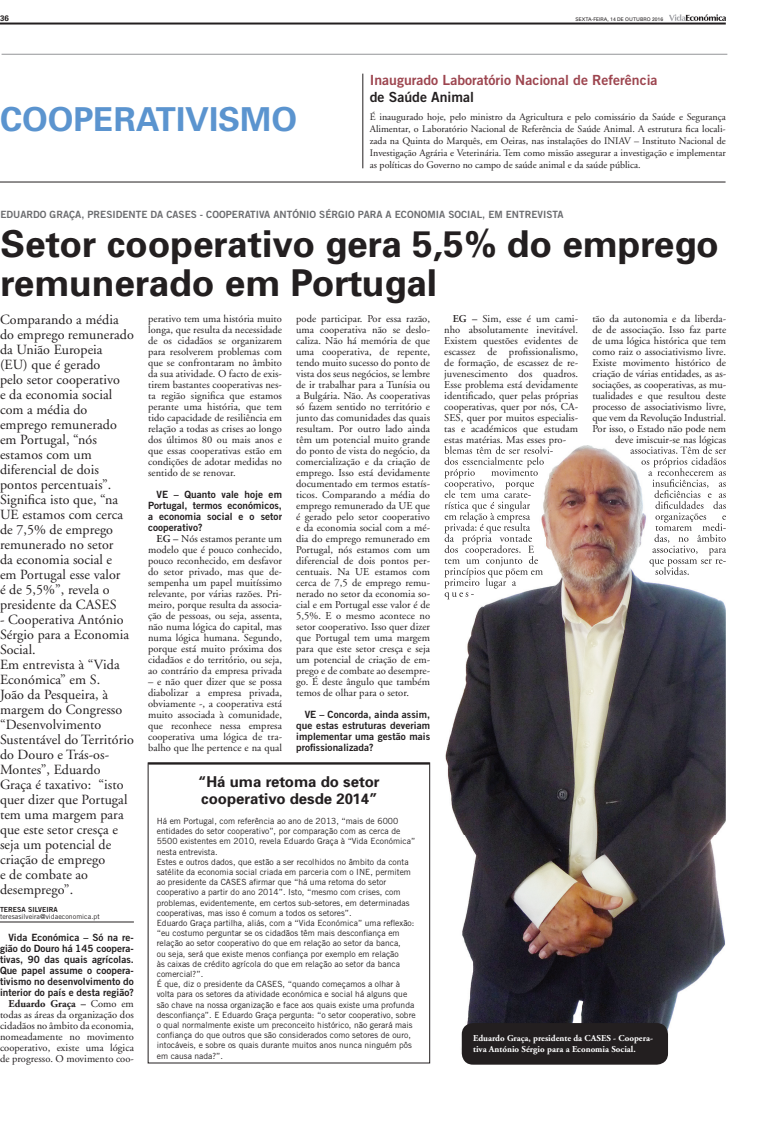
<style>
.page{position:relative;width:757px;height:1134px;background:#fff}
.page>*{position:absolute;margin:0;border:0;box-sizing:border-box;transform-origin:0 0}
.t1{font:700 37px/39px "Univers";color:#231f20}
.t2{font:700 33px "Univers";color:#5b94cf}
.t3{font:700 15px/17px "Univers";color:#231f20}
.t4{font:14px/15px "Adobe Garamond";letter-spacing:.005em;color:#231f20}
.t5{font:14px "Trade Gothic Bold Two";color:#9d454f}
.t6{font:14px "Trade Gothic Bold Two";color:#231f20}
.t7{font:10.5px/11px "Adobe Garamond";letter-spacing:.005em;color:#231f20;text-align:justify}
.t8{font:10px/12px "Adobe Garamond";color:#231f20;text-align:justify}
.t9{font:10px/11px "Trade Gothic Bold Two";letter-spacing:.005em;color:#231f20;text-align:justify}
.t10{font:10px "Trade Gothic Bold Two";color:#6c6d70}
.t11{font:700 9px/10.8px "Adobe Garamond";color:#fff}
.t12{font:8.5px/10.2px "Trade Gothic";color:#231f20}
.t13{font:700 8px "Univers";color:#231f20}
.t14{font:7px "Trade Gothic";letter-spacing:.005em;color:#231f20}
.t15{font:7px "Trade Gothic Bold Two";letter-spacing:.005em;color:#231f20}
.t16{font:5px "Univers";color:#231f20}
.s1{font-weight:700}
.s2{font-weight:600}
</style>
<div class="page">
<hr style="left:0;top:922px;width:134px;height:1px;background:#231f20">
<img style="left:445px;top:445px;width:281px;height:604px">
<img style="left:445px;top:445px;width:121px;height:1px">
<img style="left:445px;top:446px;width:108px;height:8px">
<img style="left:445px;top:457px;width:99px;height:10px">
<img style="left:445px;top:469px;width:93px;height:9px">
<img style="left:445px;top:480px;width:89px;height:9px">
<img style="left:445px;top:490px;width:86px;height:8px">
<img style="left:445px;top:501px;width:85px;height:11px">
<img style="left:445px;top:512px;width:85px;height:21px">
<img style="left:445px;top:534px;width:87px;height:10px">
<img style="left:445px;top:545px;width:89px;height:10px">
<img style="left:445px;top:556px;width:93px;height:10px">
<img style="left:445px;top:568px;width:98px;height:9px">
<img style="left:445px;top:578px;width:71px;height:10px">
<img style="left:445px;top:592px;width:29px;height:7px">
<img style="left:615px;top:445px;width:111px;height:1px">
<img style="left:630px;top:446px;width:96px;height:8px">
<img style="left:641px;top:457px;width:85px;height:10px">
<img style="left:648px;top:468px;width:78px;height:8px">
<img style="left:652px;top:479px;width:74px;height:9px">
<img style="left:654px;top:490px;width:72px;height:8px">
<img style="left:655px;top:501px;width:71px;height:8px">
<img style="left:655px;top:513px;width:71px;height:10px">
<img style="left:655px;top:523px;width:71px;height:8px">
<img style="left:654px;top:534px;width:72px;height:9px">
<img style="left:652px;top:546px;width:74px;height:9px">
<img style="left:649px;top:559px;width:77px;height:7px">
<img style="left:655px;top:567px;width:34px;height:8px">
<hr style="left:362px;top:74px;width:1px;height:94px;background:#231f20">
<hr style="left:2px;top:54px;width:725px;height:1px;background:#939598">
<hr style="left:0;top:182px;width:725px;height:1px;background:#231f20">
<hr style="left:0;top:23px;width:726px;height:2px;background:#231f20">
<svg style="left:669px;top:14px;width:57px;height:7px"></svg>
<div style="left:462px;top:1023px;width:206px;height:42px;background:#231f20;border-radius:11px"></div>
<div style="left:148px;top:763px;width:282px;height:300px;border:1px solid #231f20"></div>
<hr style="left:148px;top:763px;width:281px;height:2px;background:#231f20">
<p class="t13" style="left:0;top:13px;width:10px">36</p>
<p class="t16" style="left:575px;top:16px;width:89px">SEXTA-FEIRA, 14 DE OUTUBRO 2016</p>
<h2 class="t2" style="left:0;top:98px;width:299px">COOPERATIVISMO</h2>
<h3 class="t5" style="left:370px;top:71px;width:289px">Inaugurado Laboratório Nacional de Referência</h3>
<h3 class="t6" style="left:370px;top:88px;width:106px">de Saúde Animal</h3>
<p class="t8" style="left:370px;top:111px;width:357px">É inaugurado hoje, pelo ministro da Agricultura e pelo comissário da Saúde e Segurança Alimentar, o Laboratório Nacional de Referência de Saúde Animal. A estrutura fica locali&shy;zada na Quinta do Marquês, em Oeiras, nas instalações do INIAV – Instituto Nacional de Investigação Agrária e Veterinária. Tem como missão assegurar a investigação e implementar as políticas do Governo no campo de saúde animal e da saúde pública.</p>
<p class="t10" style="left:0;top:208px;width:565px">EDUARDO GRAÇA, PRESIDENTE DA CASES - COOPERATIVA ANTÓNIO SÉRGIO PARA A ECONOMIA SOCIAL, EM ENTREVISTA</p>
<h1 class="t1" style="left:0;top:223px;width:720px">Setor cooperativo gera 5,5% do emprego remunerado em Portugal</h1>
<p class="t4" style="left:0;top:313px;width:135px">Comparando a média do emprego remunerado da União Europeia<br>(EU) que é gerado<br>pelo setor cooperativo<br>e da economia social com a média do emprego remunerado em Portugal, “nós estamos com um diferencial de dois pontos percentuais”.<br>Significa isto que, “na<br>UE estamos com cerca de 7,5% de emprego remunerado no setor<br>da economia social e<br>em Portugal esse valor<br>é de 5,5%”, revela o presidente da CASES</p>
<p class="t4" style="left:0;top:612px;width:135px">- Cooperativa António<br>Sérgio para a Economia<br>Social.<br>Em entrevista à “Vida<br>Económica” em S.<br>João da Pesqueira, à margem do Congresso “Desenvolvimento<br>Sustentável do Território do Douro e Trás-os-<br>Montes”, Eduardo<br>Graça é taxativo: “isto quer dizer que Portugal tem uma margem para que este setor cresça e seja um potencial de criação de emprego<br>e de combate ao desemprego”.</p>
<p class="t15" style="left:0;top:905px;width:59px">TERESA SILVEIRA</p>
<p class="t14" style="left:0;top:912px;width:101px">teresasilveira@vidaeconomica.pt</p>
<p class="t9" style="left:0;top:932px;width:135px;text-indent:9px">Vida Económica – Só na re&shy;gião do Douro há 145 coopera&shy;tivas, 90 das quais agrícolas.<br>Que papel assume o coopera&shy;tivismo no desenvolvimento do interior do país e desta região?</p>
<p class="t7" style="left:0;top:999px;width:135px;text-indent:9px"><span class="s1">Eduardo Graça –</span> Como em todas as áreas da organização dos cidadãos no âmbito da economia, nomeadamente no movimento cooperativo, existe uma lógica de progresso. O movimento coo-</p>
<p class="t7" style="left:148px;top:313px;width:135px">perativo tem uma história muito longa, que resulta da necessidade de os cidadãos se organizarem para resolverem problemas com que se confrontaram no âmbito da sua atividade. O facto de exis&shy;tirem bastantes cooperativas nes&shy;ta região significa que estamos perante uma história, que tem tido capacidade de resiliência em relação a todas as crises ao longo dos últimos 80 ou mais anos e que essas cooperativas estão em condições de adotar medidas no sentido de se renovar.</p>
<p class="t9" style="left:148px;top:488px;width:135px;text-indent:8px">VE – Quanto vale hoje em Portugal, termos económicos, a economia social e o setor cooperativo?</p>
<p class="t7" style="left:148px;top:533px;width:135px;text-indent:9px"><span class="s2">EG –</span> Nós estamos perante um modelo que é pouco conhecido, pouco reconhecido, em desfavor do setor privado, mas que de&shy;sempenha um papel muitíssimo relevante, por várias razões. Pri&shy;meiro, porque resulta da associa&shy;ção de pessoas, ou seja, assenta, não numa lógica do capital, mas numa lógica humana. Segundo, porque está muito próxima dos cidadãos e do território, ou seja, ao contrário da empresa privada</p>
<p class="t7" style="left:148px;top:676px;width:135px">– e não quer dizer que se possa diabolizar a empresa privada, obviamente -, a cooperativa está muito associada à comunidade, que reconhece nessa empresa cooperativa uma lógica de tra&shy;balho que lhe pertence e na qual</p>
<p class="t7" style="left:296px;top:313px;width:135px">pode participar. Por essa razão, uma cooperativa não se deslo&shy;caliza. Não há memória de que uma cooperativa, de repente, tendo muito sucesso do ponto de vista dos seus negócios, se lembre de ir trabalhar para a Tunísia ou a Bulgária. Não. As cooperativas só fazem sentido no território e junto das comunidades das quais resultam. Por outro lado ainda têm um potencial muito grande do ponto de vista do negócio, da comercialização e da criação de emprego. Isso está devidamente documentado em termos estatís&shy;ticos. Comparando a média do emprego remunerado da UE que é gerado pelo setor cooperativo e da economia social com a mé&shy;dia do emprego remunerado em Portugal, nós estamos com um diferencial de dois pontos per&shy;centuais. Na UE estamos com cerca de 7,5 de emprego remu&shy;nerado no setor da economia so&shy;cial e em Portugal esse valor é de 5,5%. E o mesmo acontece no setor cooperativo. Isso quer dizer que Portugal tem uma margem para que este setor cresça e seja um potencial de criação de em&shy;prego e de combate ao desempre&shy;go. É deste ângulo que também temos de olhar para o setor.</p>
<p class="t9" style="left:296px;top:708px;width:135px;text-indent:8px">VE – Concorda, ainda assim, que estas estruturas deveriam implementar uma gestão mais profissionalizada?</p>
<h3 class="t3" style="left:198px;top:772px;width:183px">“Há uma retoma do setor cooperativo desde 2014”</h3>
<p class="t12" style="left:157px;top:816px;width:260px">Há em Portugal, com referência ao ano de 2013, “mais de 6000 entidades do setor cooperativo”, por comparação com as cerca de 5500 existentes em 2010, revela Eduardo Graça à “Vida Económica” nesta entrevista.<br>Estes e outros dados, que estão a ser recolhidos no âmbito da conta satélite da economia social criada em parceria com o INE, permitem ao presidente da CASES afirmar que “há uma retoma do setor cooperativo a partir do ano 2014”. Isto, “mesmo com crises, com problemas, evidentemente, em certos sub-setores, em determinadas cooperativas, mas isso é comum a todos os setores”.<br>Eduardo Graça partilha, aliás, com a “Vida Económica” uma reflexão: “eu costumo perguntar se os cidadãos têm mais desconfiança em relação ao setor cooperativo do que em relação ao setor da banca,<br>ou seja, será que existe menos confiança por exemplo em relação<br>às caixas de crédito agrícola do que em relação ao setor da banca comercial?”.<br>É que, diz o presidente da CASES, “quando começamos a olhar à volta para os setores da atividade económica e social há alguns que são chave na nossa organização e face aos quais existe uma profunda desconfiança”. E Eduardo Graça pergunta: “o setor cooperativo, sobre o qual normalmente existe um preconceito histórico, não gerará mais confiança do que outros que são considerados como setores de ouro, intocáveis, e sobre os quais durante muitos anos nunca ninguém pôs em causa nada?”.</p>
<p class="t7" style="left:444px;top:313px;width:135px;text-indent:9px"><span class="s2">EG –</span> Sim, esse é um cami&shy;nho absolutamente inevitável.<br>Existem questões evidentes de escassez de profissionalismo, de formação, de escassez de re&shy;juvenescimento dos quadros.<br>Esse problema está devidamente identificado, quer pelas próprias cooperativas, quer por nós, CA-SES, quer por muitos especialis&shy;tas e académicos que estudam estas matérias. Mas esses pro-</p>
<p class="t7" style="left:592px;top:313px;width:135px;text-align:right">tão da autonomia e da liberda&shy;de de associação. Isso faz parte de uma lógica histórica que tem como raiz o associativismo livre.<br>Existe movimento histórico de criação de várias entidades, as as&shy;sociações, as cooperativas, as mu&shy;tualidades e que resultou deste processo de associativismo livre, que vem da Revolução Industrial.<br>Por isso, o Estado não pode nem deve imiscuir-se nas lógicas</p>
<p class="t11" style="left:473px;top:1033px;width:181px">Eduardo Graça, presidente da CASES - Coopera&shy;tiva António Sérgio para a Economia Social.</p>
</div>
